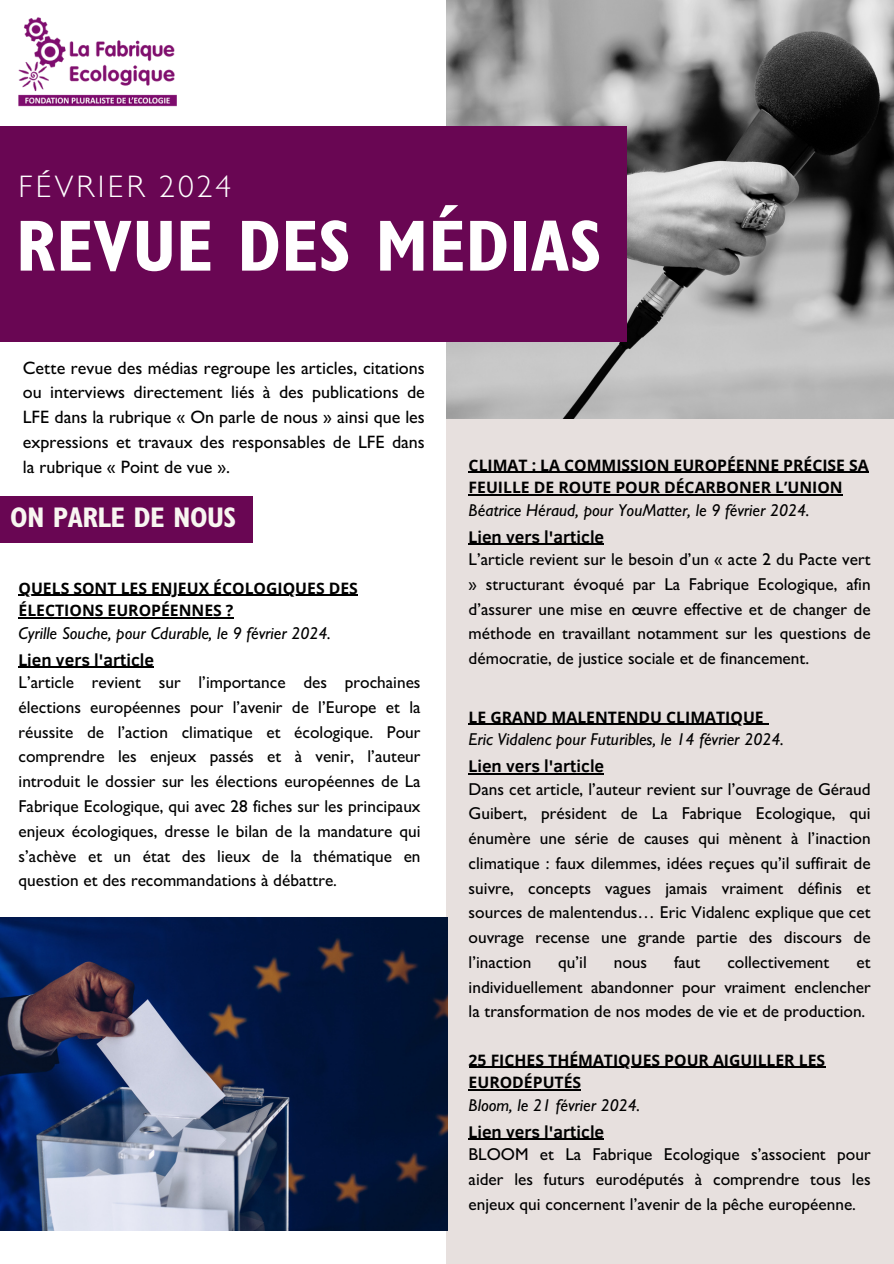
<style>
.page{position:relative;width:894px;height:1264px;background:#fff}
.page>*{position:absolute;margin:0;border:0;box-sizing:border-box;transform-origin:0 0}
.t1{font:700 condensed 72.75px "Gill Sans";color:#fff}
.t2{font:300 31.35px "Gill Sans";letter-spacing:.1em;color:#fff}
.t3{font:700 condensed 28.5px "Gill Sans";letter-spacing:-.02em;color:#f8f6f1}
.t4{font:500 18px/24.8px "Gill Sans";color:#000;text-align:justify}
.t5{font:500 17.25px/24.8px "Gill Sans";color:#000;text-align:justify}
.t6{font:italic 500 17.25px "Gill Sans";color:#000}
.t7{font:700 17.25px "Clear Sans";color:#000}
.t8{font:700 15.75px/22.5px "Open Sans";color:#000}
</style>
<div class="page">
<img style="left:18px;top:17px;width:159px;height:90px">
<div style="left:446px;top:418px;width:447px;height:845px;background:#e7e0de"></div>
<img style="left:446px;top:0;width:447px;height:418px">
<div style="left:0;top:126px;width:626px;height:215px;background:#690653"></div>
<div style="left:0;top:495px;width:252px;height:47px;background:#690653"></div>
<img style="left:0;top:917px;width:447px;height:313px">
<hr style="left:19px;top:594px;width:339px;height:2px;background:#000">
<hr style="left:19px;top:617px;width:214px;height:1px;background:#000">
<hr style="left:19px;top:666px;width:135px;height:2px;background:#000">
<hr style="left:468px;top:471px;width:400px;height:2px;background:#000">
<hr style="left:468px;top:494px;width:374px;height:1px;background:#000">
<hr style="left:468px;top:543px;width:136px;height:2px;background:#000">
<hr style="left:468px;top:1066px;width:357px;height:1px;background:#000">
<hr style="left:468px;top:1089px;width:113px;height:1px;background:#000">
<hr style="left:468px;top:1138px;width:136px;height:1px;background:#000">
<hr style="left:468px;top:723px;width:295px;height:1px;background:#000">
<hr style="left:468px;top:773px;width:136px;height:1px;background:#000">
<h1 class="t2" style="left:19px;top:171px;width:214px">FÉVRIER 2024</h1>
<h2 class="t1" style="left:16px;top:212px;width:587px">REVUE DES MÉDIAS</h2>
<p class="t4" style="left:23px;top:356px;width:403px">Cette revue des médias regroupe les articles, citations ou interviews directement liés à des publications de LFE dans la rubrique « On parle de nous » ainsi que les expressions et travaux des responsables de LFE dans la rubrique « Point de vue ».</p>
<p class="t3" style="left:10px;top:504px;width:227px">ON PARLE DE NOUS</p>
<p class="t8" style="left:19px;top:576px;width:341px">QUELS SONT LES ENJEUX ÉCOLOGIQUES DES<br>ÉLECTIONS EUROPÉENNES ?</p>
<p class="t6" style="left:19px;top:625px;width:314px">Cyrille Souche, pour Cdurable, le 9 février 2024.</p>
<p class="t7" style="left:19px;top:647px;width:137px">Lien vers l'article</p>
<p class="t5" style="left:19px;top:670px;width:403px">L’article revient sur l’importance des prochaines élections européennes pour l’avenir de l’Europe et la réussite de l’action climatique et écologique. Pour comprendre les enjeux passés et à venir, l’auteur introduit le dossier sur les élections européennes de La Fabrique Ecologique, qui avec 28 fiches sur les principaux enjeux écologiques, dresse le bilan de la mandature qui s’achève et un état des lieux de la thématique en question et des recommandations à débattre.</p>
<p class="t8" style="left:468px;top:453px;width:401px">CLIMAT : LA COMMISSION EUROPÉENNE PRÉCISE SA<br>FEUILLE DE ROUTE POUR DÉCARBONER L’UNION</p>
<p class="t6" style="left:468px;top:501px;width:342px">Béatrice Héraud, pour YouMatter, le 9 février 2024.</p>
<p class="t7" style="left:468px;top:524px;width:137px">Lien vers l'article</p>
<p class="t5" style="left:468px;top:547px;width:403px">L’article revient sur le besoin d’un « acte 2 du Pacte vert » structurant évoqué par La Fabrique Ecologique, afin d’assurer une mise en œuvre effective et de changer de méthode en travaillant notamment sur les questions de démocratie, de justice sociale et de financement.</p>
<p class="t8" style="left:468px;top:705px;width:296px">LE GRAND MALENTENDU CLIMATIQUE</p>
<p class="t6" style="left:468px;top:731px;width:316px">Eric Vidalenc pour Futuribles, le 14 février 2024.</p>
<p class="t7" style="left:468px;top:753px;width:137px">Lien vers l'article</p>
<p class="t5" style="left:468px;top:777px;width:403px">Dans cet article, l’auteur revient sur l’ouvrage de Géraud Guibert, président de La Fabrique Ecologique, qui énumère une série de causes qui mènent à l’inaction climatique : faux dilemmes, idées reçues qu’il suffirait de suivre, concepts vagues jamais vraiment définis et sources de malentendus… Eric Vidalenc explique que cet ouvrage recense une grande partie des discours de l’inaction</p>
<p class="t5" style="left:558px;top:950px;width:30px">qu’il</p>
<p class="t5" style="left:613px;top:950px;width:35px">nous</p>
<p class="t5" style="left:673px;top:950px;width:28px">faut</p>
<p class="t5" style="left:727px;top:950px;width:104px">collectivement</p>
<p class="t5" style="left:468px;top:950px;width:403px;text-indent:387px">et individuellement abandonner pour vraiment enclencher la transformation de nos modes de vie et de production.</p>
<p class="t8" style="left:468px;top:1048px;width:358px">25 FICHES THÉMATIQUES POUR AIGUILLER LES<br>EURODÉPUTÉS</p>
<p class="t6" style="left:468px;top:1096px;width:173px">Bloom, le 21 février 2024.</p>
<p class="t7" style="left:468px;top:1119px;width:137px">Lien vers l'article</p>
<p class="t5" style="left:468px;top:1142px;width:403px">BLOOM et La Fabrique Ecologique s’associent pour aider les futurs eurodéputés à comprendre tous les enjeux qui concernent l’avenir de la pêche européenne.</p>
</div>
